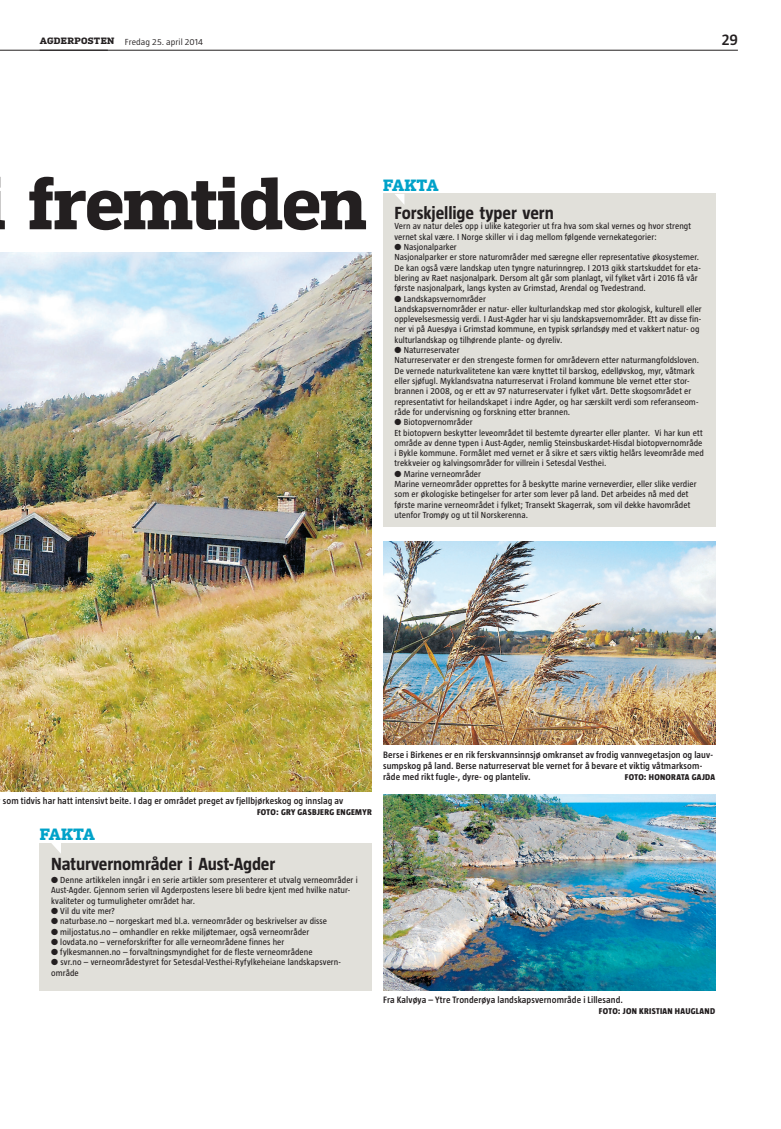
<style>
.page{position:relative;width:781px;height:1129px;background:#fff}
.page>*{position:absolute;margin:0;border:0;box-sizing:border-box;transform-origin:0 0}
.Htit_80_Flama-Bold{font:700 72px "Flama Slab";letter-spacing:-.025em;color:#231f20}
.Htit_18_notis{font:700 18px "Taz";letter-spacing:-.005em;color:#231f20}
.t1{font:700 16px "Flama Slab";letter-spacing:-.03em;color:#00a2c9}
.PagR{font:600 16px "Taz";color:#231f20}
.Bild_8_leder{font:600 9.5px/11px "Taz";letter-spacing:.01em;color:#231f20}
.Text_9_faktaboks{font:9px/10.3px "Taz";letter-spacing:.005em;color:#231f20}
.Text_9_faktaboks-kul{font:9px/10.3px "Taz";letter-spacing:.005em;color:#231f20}
.DatoL{font:300 9px "Taz";letter-spacing:.01em;color:#231f20;scale:1.05 1}
.DatoL-2{font:700 9px "Flama Slab";letter-spacing:.025em;color:#231f20;scale:1.05 1}
.Bild_8_leder-2{font:800 8.6px "Taz";letter-spacing:.035em;color:#231f20}
</style>
<div class="page">
<img style="left:0;top:252px;width:371px;height:539px">
<img style="left:383px;top:541px;width:331px;height:203px">
<img style="left:383px;top:794px;width:331px;height:196px">
<div style="left:383px;top:194px;width:331px;height:333px;background:#e1e0da"></div>
<svg style="left:395px;top:194px;width:9px;height:10px"></svg>
<div style="left:40px;top:842px;width:331px;height:148px;background:#e1e0da"></div>
<svg style="left:51px;top:842px;width:10px;height:11px"></svg>
<hr style="left:40px;top:50px;width:697px;height:1px;background:#231f20">
<hr style="left:0;top:50px;width:108px;height:1px;background:#231f20">
<p class="DatoL-2" style="left:40px;top:36px;width:73px">AGDERPOSTEN</p>
<p class="DatoL" style="left:125px;top:36px;width:76px">Fredag 25. april 2014</p>
<p class="PagR" style="left:721px;top:30px;width:18px">29</p>
<p class="Htit_80_Flama-Bold" style="left:28px;top:160px;width:340px">fremtiden</p>
<p class="t1" style="left:383px;top:176px;width:57px">FAKTA</p>
<p class="Htit_18_notis" style="left:394px;top:202px;width:161px">Forskjellige typer vern</p>
<p class="Text_9_faktaboks" style="left:394px;top:221px;width:298px">Vern av natur deles opp i ulike kategorier ut fra hva som skal vernes og hvor strengt vernet skal være. I Norge skiller vi i dag mellom følgende vernekategorier:</p>
<p class="Text_9_faktaboks-kul" style="left:394px;top:241px;width:64px">● Nasjonalparker</p>
<p class="Text_9_faktaboks" style="left:394px;top:252px;width:307px">Nasjonalparker er store naturområder med særegne eller representative økosystemer.<br>De kan også være landskap uten tyngre naturinngrep. I 2013 gikk startskuddet for eta&shy;blering av Raet nasjonalpark. Dersom alt går som planlagt, vil fylket vårt i 2016 få vår første nasjonalpark, langs kysten av Grimstad, Arendal og Tvedestrand.</p>
<p class="Text_9_faktaboks-kul" style="left:394px;top:293px;width:93px">● Landskapsvernområder</p>
<p class="Text_9_faktaboks" style="left:394px;top:303px;width:308px">Landskapsvernområder er natur- eller kulturlandskap med stor økologisk, kulturell eller opplevelsesmessig verdi. I Aust-Agder har vi sju landskapsvernområder. Ett av disse fin&shy;ner vi på Auesøya i Grimstad kommune, en typisk sørlandsøy med et vakkert natur- og kulturlandskap og tilhørende plante- og dyreliv.</p>
<p class="Text_9_faktaboks-kul" style="left:394px;top:344px;width:67px">● Naturreservater</p>
<p class="Text_9_faktaboks" style="left:394px;top:355px;width:306px">Naturreservater er den strengeste formen for områdevern etter naturmangfoldsloven.<br>De vernede naturkvalitetene kan være knyttet til barskog, edelløvskog, myr, våtmark eller sjøfugl. Myklandsvatna naturreservat i Froland kommune ble vernet etter stor&shy;brannen i 2008, og er ett av 97 naturreservater i fylket vårt. Dette skogsområdet er representativt for heilandskapet i indre Agder, og har særskilt verdi som referanseom&shy;råde for undervisning og forskning etter brannen.</p>
<p class="Text_9_faktaboks-kul" style="left:394px;top:417px;width:80px">● Biotopvernområder</p>
<p class="Text_9_faktaboks" style="left:394px;top:427px;width:311px">Et biotopvern beskytter leveområdet til bestemte dyrearter eller planter. Vi har kun ett område av denne typen i Aust-Agder, nemlig Steinsbuskardet-Hisdal biotopvernområde i Bykle kommune. Formålet med vernet er å sikre et særs viktig helårs leveområde med trekkveier og kalvingsområder for villrein i Setesdal Vesthei.</p>
<p class="Text_9_faktaboks-kul" style="left:394px;top:468px;width:88px">● Marine verneområder</p>
<p class="Text_9_faktaboks" style="left:394px;top:478px;width:303px">Marine verneområder opprettes for å beskytte marine verneverdier, eller slike verdier som er økologiske betingelser for arter som lever på land. Det arbeides nå med det første marine verneområdet i fylket; Transekt Skagerrak, som vil dekke havområdet utenfor Tromøy og ut til Norskerenna.</p>
<p class="Bild_8_leder" style="left:3px;top:794px;width:342px">som tidvis har hatt intensivt beite. I dag er området preget av fjellbjørkeskog og innslag av</p>
<p class="Bild_8_leder-2" style="left:257px;top:806px;width:116px">FOTO: GRY GASBJERG ENGEMYR</p>
<p class="t1" style="left:40px;top:824px;width:57px">FAKTA</p>
<p class="Htit_18_notis" style="left:51px;top:854px;width:225px">Naturvernområder i Aust-Agder</p>
<p class="Text_9_faktaboks-kul" style="left:51px;top:874px;width:308px">● Denne artikkelen inngår i en serie artikler som presenterer et utvalg verneområder i<br>Aust-Agder. Gjennom serien vil Agderpostens lesere bli bedre kjent med hvilke natur&shy;kvaliteter og turmuligheter området har.</p>
<p class="Text_9_faktaboks-kul" style="left:51px;top:905px;width:65px">● Vil du vite mer?</p>
<p class="Text_9_faktaboks-kul" style="left:51px;top:915px;width:277px">● naturbase.no – norgeskart med bl.a. verneområder og beskrivelser av disse</p>
<p class="Text_9_faktaboks-kul" style="left:51px;top:925px;width:259px">● miljostatus.no – omhandler en rekke miljøtemaer, også verneområder</p>
<p class="Text_9_faktaboks-kul" style="left:51px;top:936px;width:234px">● lovdata.no – verneforskrifter for alle verneområdene finnes her</p>
<p class="Text_9_faktaboks-kul" style="left:51px;top:946px;width:263px">● fylkesmannen.no – forvaltningsmyndighet for de fleste verneområdene</p>
<p class="Text_9_faktaboks-kul" style="left:51px;top:956px;width:291px">● svr.no – verneområdestyret for Setesdal-Vesthei-Ryfylkeheiane landskapsvern&shy;område</p>
<p class="Bild_8_leder" style="left:383px;top:748px;width:331px">Berse i Birkenes er en rik ferskvannsinnsjø omkranset av frodig vannvegetasjon og lauv&shy;sumpskog på land. Berse naturreservat ble vernet for å bevare et viktig våtmarksom&shy;råde med rikt fugle-, dyre- og planteliv.</p>
<p class="Bild_8_leder-2" style="left:624px;top:771px;width:92px">FOTO: HONORATA GAJDA</p>
<p class="Bild_8_leder" style="left:383px;top:994px;width:241px">Fra Kalvøya – Ytre Tronderøya landskapsvernområde i Lillesand.</p>
<p class="Bild_8_leder-2" style="left:598px;top:1006px;width:118px">FOTO: JON KRISTIAN HAUGLAND</p>
</div>
